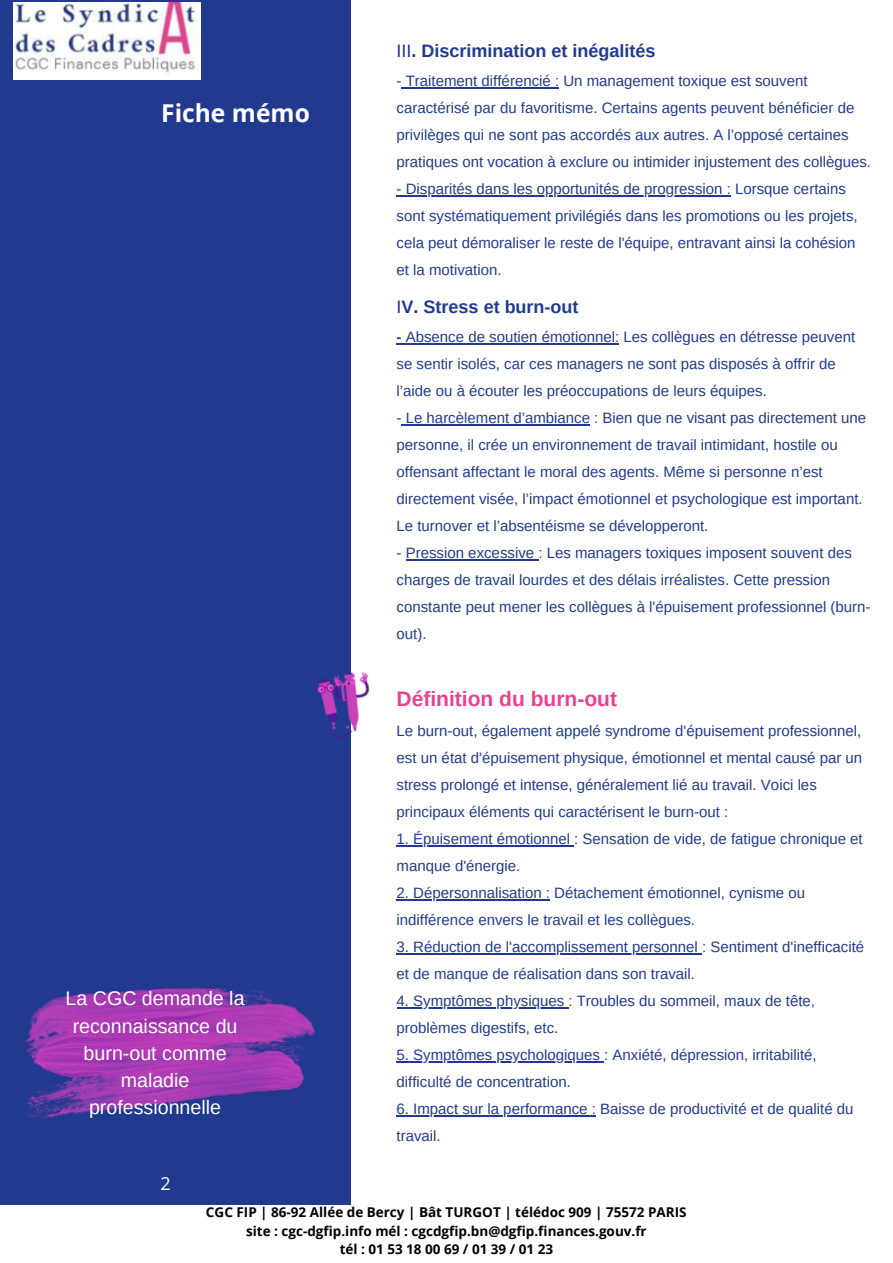
<style>
.page{position:relative;width:893px;height:1263px;background:#fff}
.page>*{position:absolute;margin:0;border:0;box-sizing:border-box;transform-origin:0 0}
.t1{font:700 24.6px "Open Sans";color:#fff}
.t2{font:700 21px "Arimo";color:#e94190}
.t3{font:19.65px/27.2px "Arimo";color:#fefefa;text-align:center}
.t4{font:700 18px "Arimo";color:#213a8f}
.t5{font:18px "Open Sans";color:#fff}
.t6{font:15px/27px "Arimo";color:#213a8f}
.t7{font:700 13.5px/18.6px "Open Sans";color:#000;text-align:center}
.s1{font-weight:400}
.s2{font-weight:700}
</style>
<div class="page">
<div style="left:0;top:0;width:351px;height:1204px;background:#213a8f"></div>
<hr style="left:401px;top:87px;width:158px;height:1px;background:#213a8f">
<hr style="left:396px;top:195px;width:335px;height:1px;background:#213a8f">
<img style="left:317px;top:672px;width:53px;height:66px">
<hr style="left:396px;top:845px;width:178px;height:1px;background:#213a8f">
<hr style="left:396px;top:899px;width:154px;height:1px;background:#213a8f">
<hr style="left:396px;top:953px;width:306px;height:1px;background:#213a8f">
<hr style="left:396px;top:1007px;width:172px;height:1px;background:#213a8f">
<hr style="left:396px;top:1061px;width:208px;height:1px;background:#213a8f">
<hr style="left:396px;top:1115px;width:200px;height:1px;background:#213a8f">
<hr style="left:401px;top:343px;width:218px;height:1px;background:#213a8f">
<hr style="left:401px;top:424px;width:189px;height:1px;background:#213a8f">
<hr style="left:406px;top:559px;width:132px;height:1px;background:#213a8f">
<img style="left:26px;top:987px;width:289px;height:131px">
<img style="left:14px;top:2px;width:187px;height:77px">
<p class="t1" style="left:161px;top:95px;width:150px">Fiche mémo</p>
<p class="t3" style="left:66px;top:985px;width:180px">La CGC demande la reconnaissance du burn-out comme maladie professionnelle</p>
<p class="t5" style="left:160px;top:1171px;width:12px">2</p>
<h2 class="t4" style="left:396px;top:41px;width:260px"><span class="s1">III</span>. Discrimination et inégalités</h2>
<h1 class="t6" style="left:396px;top:67px;width:476px">- Traitement différencié : Un management toxique est souvent caractérisé par du favoritisme. Certains agents peuvent bénéficier de privilèges qui ne sont pas accordés aux autres. A l’opposé certaines pratiques ont vocation à exclure ou intimider injustement des collègues.</h1>
<p class="t6" style="left:396px;top:175px;width:462px">- Disparités dans les opportunités de progression : Lorsque certains sont systématiquement privilégiés dans les promotions ou les projets, cela peut démoraliser le reste de l'équipe, entravant ainsi la cohésion et la motivation.</p>
<p class="t4" style="left:396px;top:297px;width:183px"><span class="s1">I</span>V. Stress et burn-out</p>
<p class="t6" style="left:396px;top:323px;width:460px"><span class="s2">-</span> Absence de soutien émotionnel: Les collègues en détresse peuvent se sentir isolés, car ces managers ne sont pas disposés à offrir de l’aide ou à écouter les préoccupations de leurs équipes.</p>
<p class="t6" style="left:396px;top:404px;width:471px">- Le harcèlement d’ambiance : Bien que ne visant pas directement une personne, il crée un environnement de travail intimidant, hostile ou offensant affectant le moral des agents. Même si personne n’est directement visée, l’impact émotionnel et psychologique est important.<br>Le turnover et l’absentéisme se développeront.</p>
<p class="t6" style="left:396px;top:539px;width:475px">- Pression excessive : Les managers toxiques imposent souvent des charges de travail lourdes et des délais irréalistes. Cette pression constante peut mener les collègues à l'épuisement professionnel (burn&shy;out).</p>
<p class="t2" style="left:396px;top:687px;width:222px">Définition du burn-out</p>
<p class="t6" style="left:396px;top:717px;width:467px">Le burn-out, également appelé syndrome d'épuisement professionnel, est un état d'épuisement physique, émotionnel et mental causé par un stress prolongé et intense, généralement lié au travail. Voici les principaux éléments qui caractérisent le burn-out :</p>
<p class="t6" style="left:396px;top:825px;width:467px">1. Épuisement émotionnel : Sensation de vide, de fatigue chronique et manque d'énergie.</p>
<p class="t6" style="left:396px;top:879px;width:410px">2. Dépersonnalisation : Détachement émotionnel, cynisme ou indifférence envers le travail et les collègues.</p>
<p class="t6" style="left:396px;top:933px;width:469px">3. Réduction de l'accomplissement personnel : Sentiment d'inefficacité et de manque de réalisation dans son travail.</p>
<p class="t6" style="left:396px;top:987px;width:420px">4. Symptômes physiques : Troubles du sommeil, maux de tête, problèmes digestifs, etc.</p>
<p class="t6" style="left:396px;top:1041px;width:422px">5. Symptômes psychologiques : Anxiété, dépression, irritabilité, difficulté de concentration.</p>
<p class="t6" style="left:396px;top:1095px;width:458px">6. Impact sur la performance : Baisse de productivité et de qualité du travail.</p>
<p class="t7" style="left:206px;top:1202px;width:482px">CGC FIP | 86-92 Allée de Bercy | Bât TURGOT | télédoc 909 | 75572 PARIS site : cgc-dgfip.info mél : cgcdgfip.bn@dgfip.finances.gouv.fr<br>tél : 01 53 18 00 69 / 01 39 / 01 23</p>
</div>
